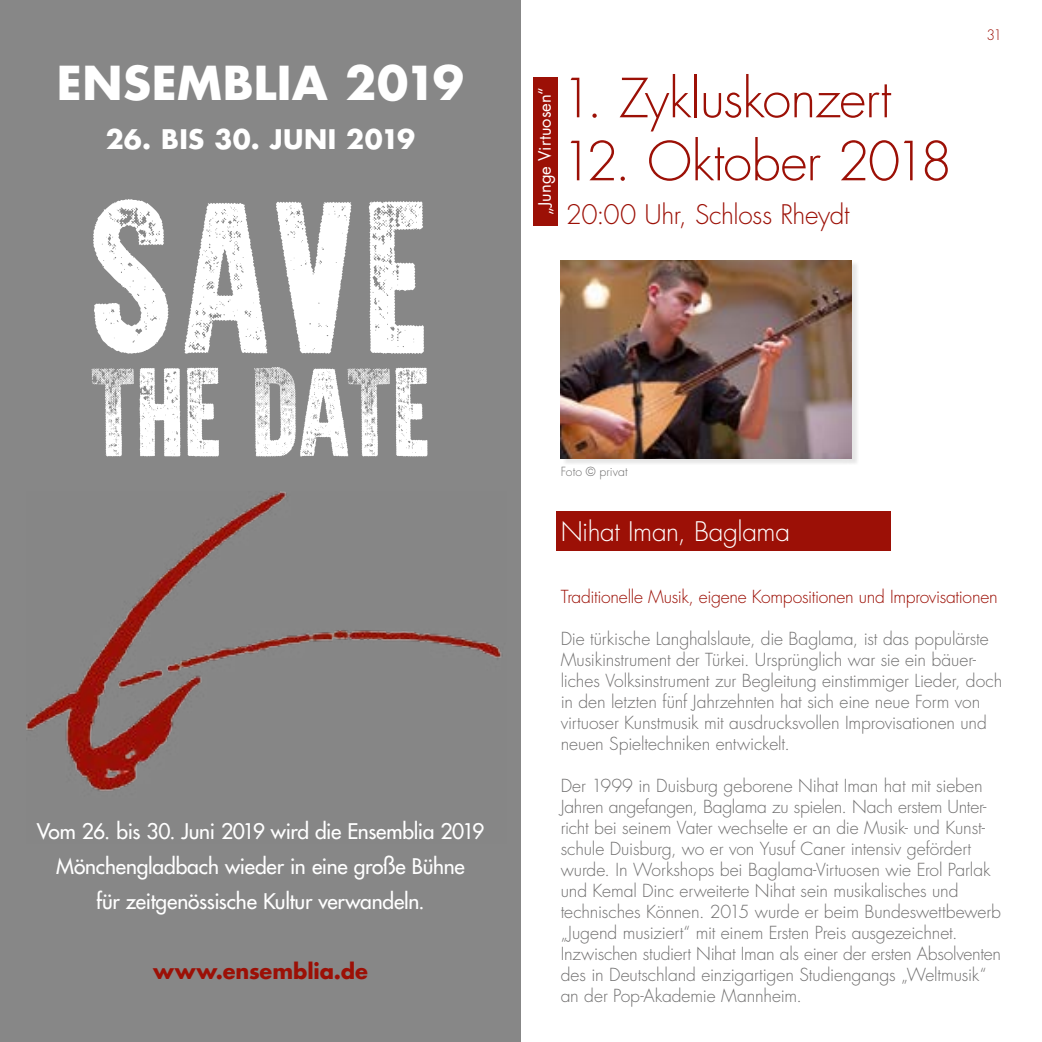
<style>
.page{position:relative;width:1042px;height:1042px;background:#fff}
.page>*{position:absolute;margin:0;border:0;box-sizing:border-box;transform-origin:0 0}
.t1{font:300 52.5px "Futura";letter-spacing:-.02em;color:#9c1006}
.t2{font:700 45.5px "Futura";letter-spacing:.01em;color:#fff}
.t3{font:300 26.25px "Futura";letter-spacing:-.015em;color:#9c1006}
.t4{font:300 26.25px "Futura";letter-spacing:-.015em;color:#fff}
.t5{font:700 26.25px "Futura";letter-spacing:.01em;color:#fff}
.t6{font:21px/35px "Futura";letter-spacing:-.015em;color:#fff;text-align:center}
.t7{font:700 21px "Futura";letter-spacing:-.005em;color:#9c1006}
.t8{font:300 17.5px/21px "Futura";letter-spacing:-.01em;color:#706f6f}
.t9{font:300 17.5px "Futura";letter-spacing:-.02em;color:#9c1006}
.t10{font:16.62px "Futura";letter-spacing:.005em;color:#fff}
.t11{font:300 14px "Futura";color:#9c1006}
.t12{font:300 12.25px "Futura";letter-spacing:.005em;color:#706f6f}
</style>
<div class="page">
<div style="left:533px;top:77px;width:25px;height:149px;background:#9c1006"></div>
<div style="left:556px;top:511px;width:334px;height:40px;background:#9c1006"></div>
<div style="left:562px;top:262px;width:296px;height:203px;background:#000;opacity:.1"></div>
<img style="left:561px;top:260px;width:290px;height:198px">
<div style="left:0;top:0;width:521px;height:1042px;background:#878787"></div>
<img style="left:26px;top:492px;width:475px;height:299px">
<svg style="left:92px;top:367px;width:336px;height:89px"></svg>
<svg style="left:93px;top:199px;width:331px;height:155px"></svg>
<h2 class="t2" style="left:57px;top:51px;width:409px">ENSEMBLIA 2019</h2>
<h3 class="t5" style="left:106px;top:120px;width:311px">26. BIS 30. JUNI 2019</h3>
<p class="t10" style="left:533px;top:215px;width:129px;rotate:-90deg">„Junge Virtuosen“</p>
<h1 class="t1" style="left:561px;top:64px;width:332px">1. Zykluskonzert</h1>
<h1 class="t1" style="left:561px;top:127px;width:393px">12. Oktober 2018</h1>
<h3 class="t3" style="left:566px;top:198px;width:285px">20:00 Uhr, Schloss Rheydt</h3>
<p class="t11" style="left:986px;top:26px;width:17px">31</p>
<p class="t6" style="left:37px;top:813px;width:449px">Vom 26. bis 30. Juni 2019 wird die Ensemblia 2019<br>Mönchengladbach wieder in eine große Bühne<br>für zeitgenössische Kultur verwandeln.</p>
<p class="t7" style="left:153px;top:956px;width:216px">www.ensemblia.de</p>
<p class="t12" style="left:561px;top:464px;width:68px">Foto © privat</p>
<h3 class="t4" style="left:561px;top:514px;width:231px">Nihat Iman, Baglama</h3>
<p class="t9" style="left:561px;top:585px;width:438px">Traditionelle Musik, eigene Kompositionen und Improvisationen</p>
<p class="t8" style="left:561px;top:628px;width:443px">Die türkische Langhalslaute, die Baglama, ist das populärste Musikinstrument der Türkei. Ursprünglich war sie ein bäuer&shy;liches Volksinstrument zur Begleitung einstimmiger Lieder, doch in den letzten fünf Jahrzehnten hat sich eine neue Form von virtuoser Kunstmusik mit ausdrucksvollen Improvisationen und neuen Spieltechniken entwickelt.</p>
<p class="t8" style="left:561px;top:775px;width:442px">Der 1999 in Duisburg geborene Nihat Iman hat mit sieben Jahren angefangen, Baglama zu spielen. Nach erstem Unter&shy;richt bei seinem Vater wechselte er an die Musik- und Kunst&shy;schule Duisburg, wo er von Yusuf Caner intensiv gefördert wurde. In Workshops bei Baglama-Virtuosen wie Erol Parlak und Kemal Dinc erweiterte Nihat sein musikalisches und technisches Können. 2015 wurde er beim Bundeswettbewerb „Jugend musiziert“ mit einem Ersten Preis ausgezeichnet.<br>Inzwischen studiert Nihat Iman als einer der ersten Absolventen des in Deutschland einzigartigen Studiengangs „Weltmusik“ an der Pop-Akademie Mannheim.</p>
</div>
